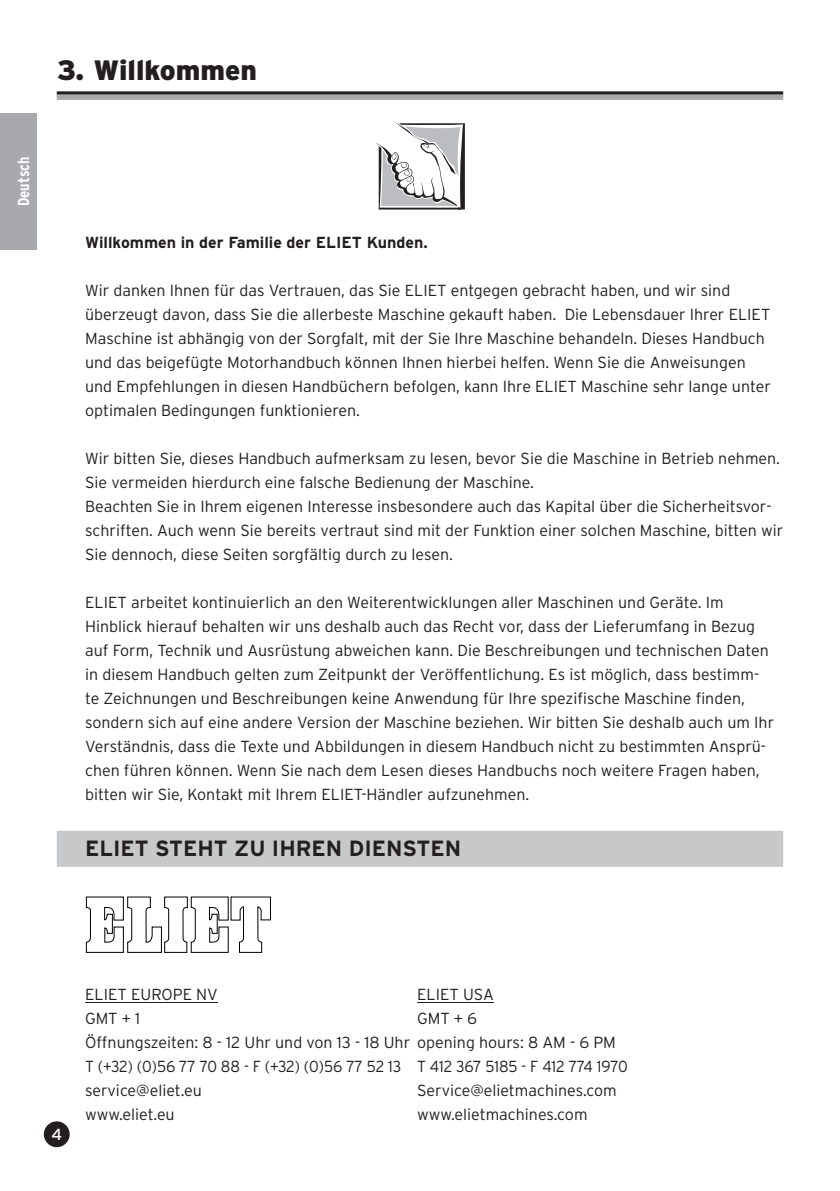
<style>
.page{position:relative;width:840px;height:1191px;background:#fff}
.page>*{position:absolute;margin:0;border:0;box-sizing:border-box;transform-origin:0 0}
.t1{font:900 28px "Interstate";color:#231f20}
.t2{font:700 22px "Interstate";color:#231f20}
.t3{font:300 16px/24px "Interstate";color:#231f20}
.t4{font:700 16px "Interstate";color:#231f20}
.t5{font:700 condensed 16px "Interstate";color:#fff}
.t6{font:16px "Interstate";color:#fff}
</style>
<div class="page">
<div style="left:45px;top:1122px;width:24px;height:24px;background:#231f20;border-radius:50%"></div>
<div style="left:44px;top:1121px;width:26px;height:26px;border:2px solid #231f20;border-radius:50%"></div>
<div style="left:0;top:113px;width:37px;height:136px;background:#a8a9ad"></div>
<div style="left:57px;top:94px;width:725px;height:6px;background:#a8a9ad"></div>
<hr style="left:57px;top:91px;width:725px;height:3px;background:#231f20">
<div style="left:57px;top:830px;width:725px;height:36px;background:#c7c8ca"></div>
<hr style="left:85px;top:1002px;width:133px;height:1px;background:#231f20">
<hr style="left:417px;top:1002px;width:76px;height:1px;background:#231f20">
<svg style="left:376px;top:121px;width:89px;height:89px"></svg>
<svg style="left:86px;top:896px;width:185px;height:57px"></svg>
<h1 class="t1" style="left:57px;top:60px;width:201px">3. Willkommen</h1>
<p class="t5" style="left:18px;top:206px;width:51px;rotate:-90deg">Deutsch</p>
<p class="t4" style="left:85px;top:236px;width:344px">Willkommen in der Familie der ELIET Kunden.</p>
<p class="t3" style="left:85px;top:280px;width:686px">Wir danken Ihnen für das Vertrauen, das Sie ELIET entgegen gebracht haben, und wir sind überzeugt davon, dass Sie die allerbeste Maschine gekauft haben. Die Lebensdauer Ihrer ELIET Maschine ist abhängig von der Sorgfalt, mit der Sie Ihre Maschine behandeln. Dieses Handbuch und das beigefügte Motorhandbuch können Ihnen hierbei helfen. Wenn Sie die Anweisungen und Empfehlungen in diesen Handbüchern befolgen, kann Ihre ELIET Maschine sehr lange unter optimalen Bedingungen funktionieren.</p>
<p class="t3" style="left:85px;top:448px;width:699px">Wir bitten Sie, dieses Handbuch aufmerksam zu lesen, bevor Sie die Maschine in Betrieb nehmen.<br>Sie vermeiden hierdurch eine falsche Bedienung der Maschine.<br>Beachten Sie in Ihrem eigenen Interesse insbesondere auch das Kapital über die Sicherheitsvor&shy;schriften. Auch wenn Sie bereits vertraut sind mit der Funktion einer solchen Maschine, bitten wir Sie dennoch, diese Seiten sorgfältig durch zu lesen.</p>
<p class="t3" style="left:85px;top:592px;width:690px">ELIET arbeitet kontinuierlich an den Weiterentwicklungen aller Maschinen und Geräte. Im Hinblick hierauf behalten wir uns deshalb auch das Recht vor, dass der Lieferumfang in Bezug auf Form, Technik und Ausrüstung abweichen kann. Die Beschreibungen und technischen Daten in diesem Handbuch gelten zum Zeitpunkt der Veröffentlichung. Es ist möglich, dass bestimm&shy;te Zeichnungen und Beschreibungen keine Anwendung für Ihre spezifische Maschine finden, sondern sich auf eine andere Version der Maschine beziehen. Wir bitten Sie deshalb auch um Ihr Verständnis, dass die Texte und Abbildungen in diesem Handbuch nicht zu bestimmten Ansprü&shy;chen führen können. Wenn Sie nach dem Lesen dieses Handbuchs noch weitere Fragen haben, bitten wir Sie, Kontakt mit Ihrem ELIET-Händler aufzunehmen.</p>
<h2 class="t2" style="left:85px;top:840px;width:377px">ELIET STEHT ZU IHREN DIENSTEN</h2>
<p class="t6" style="left:51px;top:1125px;width:12px">4</p>
<p class="t3" style="left:85px;top:984px;width:134px">ELIET EUROPE NV</p>
<p class="t3" style="left:417px;top:984px;width:78px">ELIET USA</p>
<p class="t3" style="left:85px;top:1008px;width:57px">GMT + 1</p>
<p class="t3" style="left:85px;top:1008px;width:544px;text-indent:332px">GMT + 6<br>Öffnungszeiten: 8 - 12 Uhr und von 13 - 18 Uhr opening hours: 8 AM - 6 PM T (+32) (0)56 77 70 88 - F (+32) (0)56 77 52 13 T 412 367 5185 - F 412 774 1970 service@eliet.eu</p>
<p class="t3" style="left:417px;top:1080px;width:201px">Service@elietmachines.com</p>
<p class="t3" style="left:85px;top:1104px;width:91px">www.eliet.eu</p>
<p class="t3" style="left:417px;top:1104px;width:172px">www.elietmachines.com</p>
</div>
